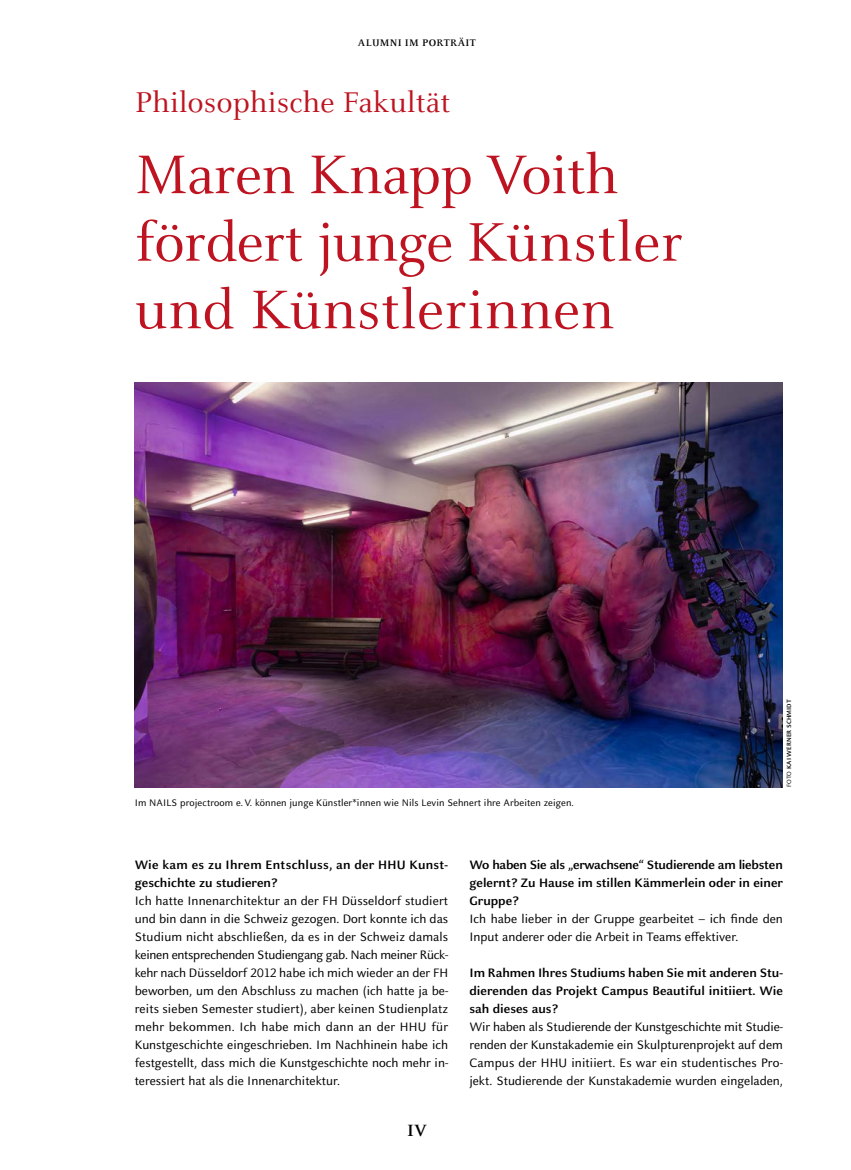
<style>
.page{position:relative;width:851px;height:1170px;background:#fff}
.page>*{position:absolute;margin:0;border:0;box-sizing:border-box;transform-origin:0 0}
.t1{font:60px/67.5px "Celeste Pro";letter-spacing:-.01em;color:#be1421}
.t2{font:31.5px "Celeste Pro";letter-spacing:.01em;color:#be1421}
.t3{font:700 18px "Celeste Pro";color:#000}
.t4{font:13.5px/18px "Celeste Sans Pro";color:#000;text-align:justify}
.t5{font:700 13.5px/18px "Celeste Sans Pro";color:#000;text-align:justify}
.t6{font:700 13.5px/18px "Celeste Sans Pro";letter-spacing:.02em;color:#000}
.t7{font:10.5px "Celeste Sans Pro";letter-spacing:.01em;color:#000}
.t8{font:700 10.5px "Celeste Pro";letter-spacing:.03em;color:#000}
.t9{font:700 6.75px "Celeste Sans Pro";letter-spacing:.01em;color:#000}
.s1{font-weight:400}
</style>
<div class="page">
<img style="left:135px;top:382px;width:647px;height:405px">
<p class="t8" style="left:358px;top:36px;width:119px">ALUMNI IM PORTRÄIT</p>
<h2 class="t2" style="left:135px;top:83px;width:317px">Philosophische Fakultät</h2>
<h1 class="t1" style="left:135px;top:140px;width:549px">Maren Knapp Voith fördert junge Künstler und Künstlerinnen</h1>
<p class="t7" style="left:135px;top:795px;width:440px">Im NAILS projectroom e.V. können junge Künstler*innen wie Nils Levin Sehnert ihre Arbeiten zeigen.</p>
<p class="t9" style="left:784px;top:787px;width:90px;rotate:-90deg"><span class="s1">FOTO</span> KAI WERNER SCHMIDT</p>
<p class="t6" style="left:135px;top:854px;width:315px">Wie kam es zu Ihrem Entschluss, an der HHU Kunst&shy;geschichte zu studieren?</p>
<p class="t4" style="left:135px;top:890px;width:315px">Ich hatte Innenarchitektur an der FH Düsseldorf studiert und bin dann in die Schweiz gezogen. Dort konnte ich das Studium nicht abschließen, da es in der Schweiz damals keinen entsprechenden Studiengang gab. Nach meiner Rück&shy;kehr nach Düsseldorf 2012 habe ich mich wieder an der FH beworben, um den Abschluss zu machen (ich hatte ja be&shy;reits sieben Semester studiert), aber keinen Studienplatz mehr bekommen. Ich habe mich dann an der HHU für Kunstgeschichte eingeschrieben. Im Nachhinein habe ich festgestellt, dass mich die Kunstgeschichte noch mehr in&shy;teressiert hat als die Innenarchitektur.</p>
<h3 class="t3" style="left:407px;top:1118px;width:21px">IV</h3>
<p class="t5" style="left:469px;top:854px;width:315px">Wo haben Sie als „erwachsene“ Studierende am liebsten gelernt? Zu Hause im stillen Kämmerlein oder in einer Gruppe?</p>
<p class="t4" style="left:469px;top:908px;width:315px">Ich habe lieber in der Gruppe gearbeitet – ich finde den<br>Input anderer oder die Arbeit in Teams effektiver.</p>
<p class="t5" style="left:469px;top:962px;width:315px">Im Rahmen Ihres Studiums haben Sie mit anderen Stu&shy;dierenden das Projekt Campus Beautiful initiiert. Wie sah dieses aus?</p>
<p class="t4" style="left:469px;top:1016px;width:315px">Wir haben als Studierende der Kunstgeschichte mit Studie&shy;renden der Kunstakademie ein Skulpturenprojekt auf dem Campus der HHU initiiert. Es war ein studentisches Pro&shy;jekt. Studierende der Kunstakademie wurden eingeladen,</p>
</div>
